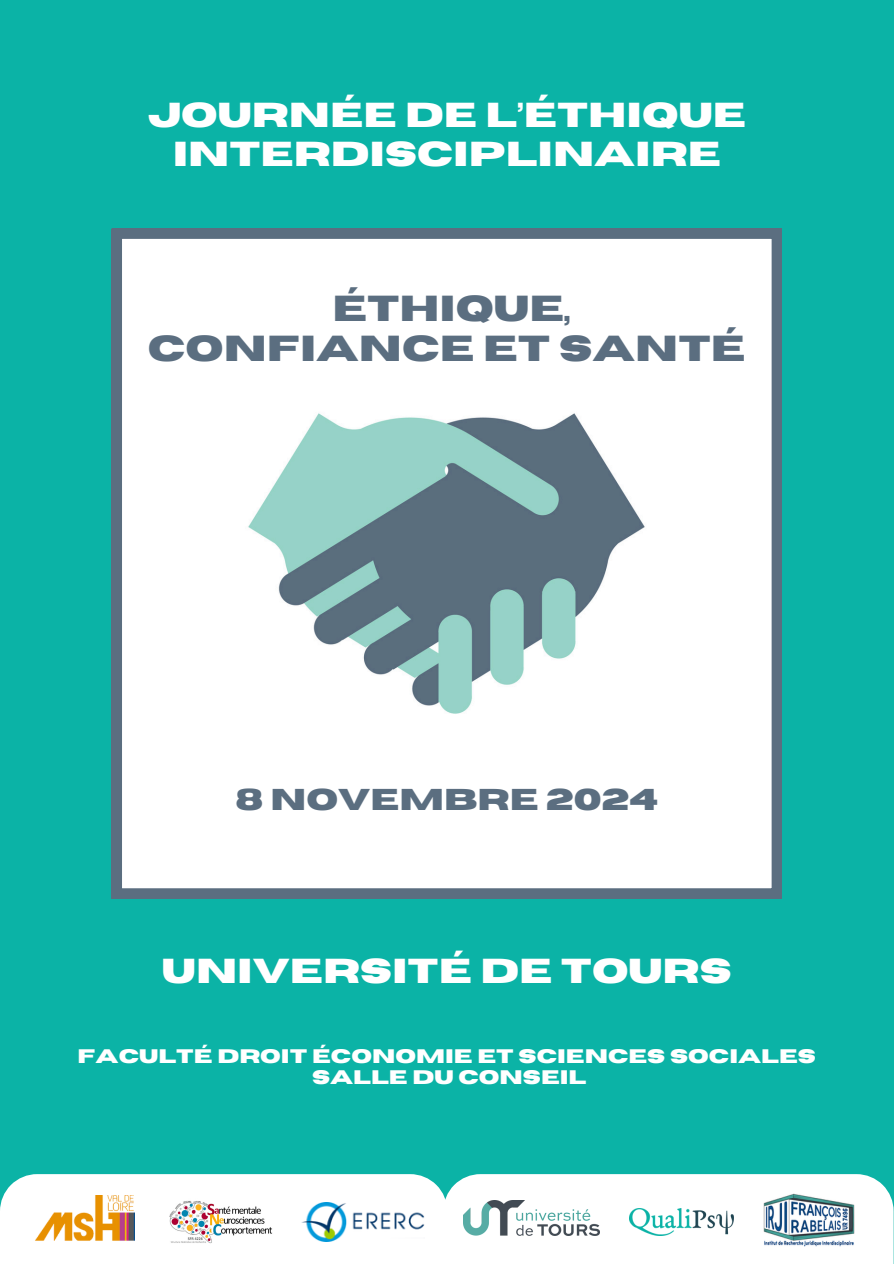
<style>
.page{position:relative;width:894px;height:1264px;background:#fff}
.page>*{position:absolute;margin:0;border:0;box-sizing:border-box;transform-origin:0 0}
.t1{font:700 36px/40.5px "Horizon";color:#5b6e80;text-align:center}
.t2{font:700 34.5px/39.3px "Horizon";color:#fff;text-align:center}
.t3{font:700 30px "Horizon";color:#5b6e80}
.t4{font:700 19.5px "Horizon";color:#fff}
</style>
<div class="page">
<div style="left:0;top:0;width:893px;height:1263px;background:#0bb3a6"></div>
<svg style="left:112px;top:229px;width:669px;height:669px;background:#dde4e6"></svg>
<div style="left:0;top:1174px;width:447px;height:89px;background:#fff"></div>
<div style="left:443px;top:1174px;width:450px;height:89px;background:#fff"></div>
<img style="left:463px;top:1200px;width:136px;height:35px">
<img style="left:629px;top:1208px;width:104px;height:27px">
<img style="left:763px;top:1193px;width:91px;height:53px">
<img style="left:35px;top:1195px;width:99px;height:46px">
<img style="left:301px;top:1202px;width:123px;height:39px">
<img style="left:169px;top:1201px;width:103px;height:43px">
<p class="t2" style="left:148px;top:96px;width:599px">JOURNÉE DE L’ÉTHIQUE<br>INTERDISCIPLINAIRE</p>
<h1 class="t1" style="left:148px;top:289px;width:599px">ÉTHIQUE,<br>CONFIANCE ET SANTÉ</h1>
<h1 class="t3" style="left:235px;top:784px;width:424px">8 NOVEMBRE 2024</h1>
<h2 class="t2" style="left:162px;top:952px;width:571px">UNIVERSITÉ DE TOURS</h2>
<p class="t4" style="left:78px;top:1046px;width:739px">FACULTÉ DROIT ÉCONOMIE ET SCIENCES SOCIALES</p>
<p class="t4" style="left:312px;top:1067px;width:276px">SALLE DU CONSEIL</p>
</div>
